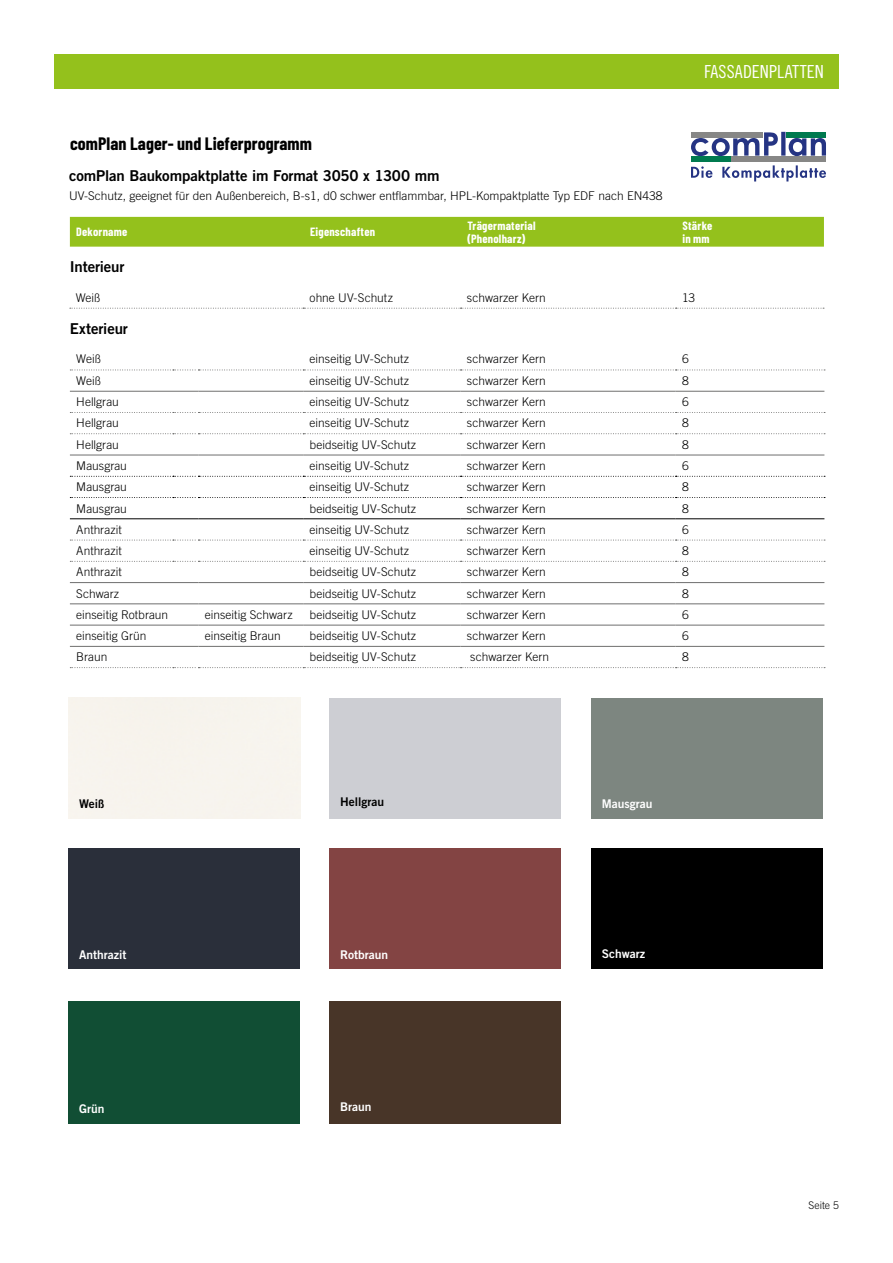
<style>
.page{position:relative;width:893px;height:1263px;background:#fff}
.page>*{position:absolute;margin:0;border:0;box-sizing:border-box;transform-origin:0 0}
.t1{font:700 18px "Barlow Condensed";color:#000}
.t2{font:18px "Trade Gothic LT Std Cn 18";letter-spacing:.005em;color:#fff}
.t3{font:15px "Trade Gothic LT Std Bd 2";letter-spacing:-.01em;color:#000}
.t4{font:300 12px "Trade Gothic LT Std";color:#000}
.t5{font:700 12px/13.5px "Barlow Condensed";letter-spacing:.02em;color:#fff}
.t6{font:12px "Trade Gothic LT Std Bd 2";color:#fff}
.t7{font:12px "Trade Gothic LT Std Bd 2";color:#000}
.t8{font:300 10.5px "Trade Gothic LT Std";color:#000}
</style>
<div class="page">
<div style="left:54px;top:54px;width:785px;height:34px;background:#94c11c"></div>
<div style="left:330px;top:848px;width:231px;height:121px;background:#834443"></div>
<div style="left:68px;top:848px;width:232px;height:121px;background:#2a2f3a"></div>
<div style="left:731px;top:157px;width:95px;height:5px;background:#878786"></div>
<div style="left:691px;top:157px;width:40px;height:5px;background:#007a4f"></div>
<svg style="left:691px;top:132px;width:135px;height:24px"></svg>
<svg style="left:691px;top:165px;width:135px;height:16px"></svg>
<div style="left:330px;top:698px;width:231px;height:121px;background:#cdced3"></div>
<div style="left:591px;top:698px;width:232px;height:121px;background:#7d8680"></div>
<div style="left:591px;top:848px;width:232px;height:121px;background:#000"></div>
<div style="left:68px;top:1001px;width:231px;height:123px;background:#114e34"></div>
<div style="left:330px;top:1001px;width:231px;height:123px;background:#483528"></div>
<svg style="left:70px;top:308px;width:754px;height:1px"></svg>
<hr style="left:70px;top:391px;width:103px;height:1px;background:#6f6f6e">
<svg style="left:173px;top:391px;width:25px;height:1px"></svg>
<hr style="left:198px;top:391px;width:105px;height:1px;background:#6f6f6e">
<hr style="left:303px;top:391px;width:158px;height:1px;background:#6f6f6e">
<hr style="left:461px;top:391px;width:215px;height:1px;background:#6f6f6e">
<hr style="left:676px;top:391px;width:148px;height:1px;background:#6f6f6e">
<hr style="left:70px;top:455px;width:103px;height:1px;background:#6f6f6e">
<svg style="left:173px;top:455px;width:25px;height:1px"></svg>
<hr style="left:198px;top:455px;width:105px;height:1px;background:#6f6f6e">
<hr style="left:303px;top:455px;width:158px;height:1px;background:#6f6f6e">
<hr style="left:461px;top:455px;width:215px;height:1px;background:#6f6f6e">
<hr style="left:676px;top:455px;width:148px;height:1px;background:#6f6f6e">
<hr style="left:70px;top:625px;width:103px;height:1px;background:#6f6f6e">
<svg style="left:173px;top:625px;width:25px;height:1px"></svg>
<hr style="left:198px;top:625px;width:105px;height:1px;background:#6f6f6e">
<hr style="left:303px;top:625px;width:158px;height:1px;background:#6f6f6e">
<hr style="left:461px;top:625px;width:215px;height:1px;background:#6f6f6e">
<hr style="left:676px;top:625px;width:148px;height:1px;background:#6f6f6e">
<svg style="left:70px;top:370px;width:755px;height:1px"></svg>
<svg style="left:70px;top:412px;width:755px;height:1px"></svg>
<svg style="left:70px;top:433px;width:755px;height:1px"></svg>
<svg style="left:70px;top:540px;width:755px;height:1px"></svg>
<svg style="left:70px;top:561px;width:755px;height:1px"></svg>
<svg style="left:70px;top:667px;width:755px;height:1px"></svg>
<hr style="left:70px;top:603px;width:103px;height:1px;background:#6f6f6e">
<svg style="left:173px;top:603px;width:25px;height:1px"></svg>
<hr style="left:198px;top:603px;width:105px;height:1px;background:#6f6f6e">
<hr style="left:303px;top:603px;width:158px;height:1px;background:#6f6f6e">
<hr style="left:461px;top:603px;width:215px;height:1px;background:#6f6f6e">
<hr style="left:676px;top:603px;width:148px;height:1px;background:#6f6f6e">
<hr style="left:70px;top:582px;width:103px;height:1px;background:#6f6f6e">
<svg style="left:173px;top:582px;width:25px;height:1px"></svg>
<hr style="left:198px;top:582px;width:105px;height:1px;background:#6f6f6e">
<hr style="left:303px;top:582px;width:158px;height:1px;background:#6f6f6e">
<hr style="left:461px;top:582px;width:215px;height:1px;background:#6f6f6e">
<hr style="left:676px;top:582px;width:148px;height:1px;background:#6f6f6e">
<hr style="left:70px;top:646px;width:103px;height:1px;background:#6f6f6e">
<svg style="left:173px;top:646px;width:25px;height:1px"></svg>
<hr style="left:198px;top:646px;width:105px;height:1px;background:#6f6f6e">
<hr style="left:303px;top:646px;width:158px;height:1px;background:#6f6f6e">
<hr style="left:461px;top:646px;width:215px;height:1px;background:#6f6f6e">
<hr style="left:676px;top:646px;width:148px;height:1px;background:#6f6f6e">
<svg style="left:70px;top:476px;width:755px;height:1px"></svg>
<svg style="left:70px;top:497px;width:755px;height:1px"></svg>
<hr style="left:70px;top:518px;width:103px;height:1px;background:#000">
<svg style="left:173px;top:518px;width:25px;height:1px"></svg>
<hr style="left:198px;top:518px;width:105px;height:1px;background:#000">
<hr style="left:303px;top:518px;width:158px;height:1px;background:#000">
<hr style="left:461px;top:518px;width:215px;height:1px;background:#000">
<hr style="left:676px;top:518px;width:148px;height:1px;background:#000">
<div style="left:70px;top:217px;width:754px;height:30px;background:#94c11c"></div>
<h1 class="t1" style="left:70px;top:132px;width:243px">comPlan Lager- und Lieferprogramm</h1>
<p class="t3" style="left:69px;top:166px;width:372px">comPlan Baukompaktplatte im Format 3050 x 1300 mm</p>
<p class="t4" style="left:69px;top:189px;width:595px">UV-Schutz, geeignet für den Außenbereich, B-s1, d0 schwer entflammbar, HPL-Kompaktplatte Typ EDF nach EN438</p>
<h1 class="t2" style="left:704px;top:60px;width:121px">FASSADENPLATTEN</h1>
<p class="t5" style="left:76px;top:225px;width:53px">Dekorname</p>
<p class="t5" style="left:310px;top:225px;width:66px">Eigenschaften</p>
<p class="t5" style="left:467px;top:218px;width:70px">Trägermaterial (Phenolharz)</p>
<p class="t5" style="left:682px;top:218px;width:31px">Stärke in mm</p>
<p class="t3" style="left:70px;top:257px;width:56px">Interieur</p>
<p class="t4" style="left:76px;top:290px;width:26px">Weiß</p>
<p class="t4" style="left:310px;top:290px;width:85px">ohne UV-Schutz</p>
<p class="t4" style="left:467px;top:290px;width:80px">schwarzer Kern</p>
<p class="t4" style="left:682px;top:290px;width:15px">13</p>
<p class="t3" style="left:70px;top:319px;width:60px">Exterieur</p>
<p class="t4" style="left:76px;top:352px;width:26px">Weiß</p>
<p class="t4" style="left:310px;top:352px;width:101px">einseitig UV-Schutz</p>
<p class="t4" style="left:467px;top:352px;width:80px">schwarzer Kern</p>
<p class="t4" style="left:682px;top:352px;width:8px">6</p>
<p class="t4" style="left:76px;top:373px;width:26px">Weiß</p>
<p class="t4" style="left:310px;top:373px;width:101px">einseitig UV-Schutz</p>
<p class="t4" style="left:467px;top:373px;width:80px">schwarzer Kern</p>
<p class="t4" style="left:682px;top:373px;width:8px">8</p>
<p class="t4" style="left:76px;top:395px;width:44px">Hellgrau</p>
<p class="t4" style="left:310px;top:395px;width:101px">einseitig UV-Schutz</p>
<p class="t4" style="left:467px;top:395px;width:80px">schwarzer Kern</p>
<p class="t4" style="left:682px;top:395px;width:8px">6</p>
<p class="t4" style="left:76px;top:416px;width:44px">Hellgrau</p>
<p class="t4" style="left:310px;top:416px;width:101px">einseitig UV-Schutz</p>
<p class="t4" style="left:467px;top:416px;width:80px">schwarzer Kern</p>
<p class="t4" style="left:682px;top:416px;width:8px">8</p>
<p class="t4" style="left:76px;top:437px;width:44px">Hellgrau</p>
<p class="t4" style="left:310px;top:437px;width:108px">beidseitig UV-Schutz</p>
<p class="t4" style="left:467px;top:437px;width:80px">schwarzer Kern</p>
<p class="t4" style="left:682px;top:437px;width:8px">8</p>
<p class="t4" style="left:76px;top:459px;width:52px">Mausgrau</p>
<p class="t4" style="left:310px;top:459px;width:101px">einseitig UV-Schutz</p>
<p class="t4" style="left:467px;top:459px;width:80px">schwarzer Kern</p>
<p class="t4" style="left:682px;top:459px;width:8px">6</p>
<p class="t4" style="left:76px;top:480px;width:52px">Mausgrau</p>
<p class="t4" style="left:310px;top:480px;width:101px">einseitig UV-Schutz</p>
<p class="t4" style="left:467px;top:480px;width:80px">schwarzer Kern</p>
<p class="t4" style="left:682px;top:480px;width:8px">8</p>
<p class="t4" style="left:76px;top:501px;width:52px">Mausgrau</p>
<p class="t4" style="left:310px;top:501px;width:108px">beidseitig UV-Schutz</p>
<p class="t4" style="left:467px;top:501px;width:80px">schwarzer Kern</p>
<p class="t4" style="left:682px;top:501px;width:8px">8</p>
<p class="t4" style="left:76px;top:522px;width:47px">Anthrazit</p>
<p class="t4" style="left:310px;top:522px;width:101px">einseitig UV-Schutz</p>
<p class="t4" style="left:467px;top:522px;width:80px">schwarzer Kern</p>
<p class="t4" style="left:682px;top:522px;width:8px">6</p>
<p class="t4" style="left:76px;top:544px;width:47px">Anthrazit</p>
<p class="t4" style="left:310px;top:544px;width:101px">einseitig UV-Schutz</p>
<p class="t4" style="left:467px;top:544px;width:80px">schwarzer Kern</p>
<p class="t4" style="left:682px;top:544px;width:8px">8</p>
<p class="t4" style="left:76px;top:565px;width:47px">Anthrazit</p>
<p class="t4" style="left:310px;top:565px;width:108px">beidseitig UV-Schutz</p>
<p class="t4" style="left:467px;top:565px;width:80px">schwarzer Kern</p>
<p class="t4" style="left:682px;top:565px;width:8px">8</p>
<p class="t4" style="left:76px;top:586px;width:45px">Schwarz</p>
<p class="t4" style="left:310px;top:586px;width:108px">beidseitig UV-Schutz</p>
<p class="t4" style="left:467px;top:586px;width:80px">schwarzer Kern</p>
<p class="t4" style="left:682px;top:586px;width:8px">8</p>
<p class="t4" style="left:76px;top:607px;width:93px">einseitig Rotbraun</p>
<p class="t4" style="left:205px;top:607px;width:89px">einseitig Schwarz</p>
<p class="t4" style="left:310px;top:607px;width:108px">beidseitig UV-Schutz</p>
<p class="t4" style="left:467px;top:607px;width:80px">schwarzer Kern</p>
<p class="t4" style="left:682px;top:607px;width:8px">6</p>
<p class="t4" style="left:76px;top:629px;width:72px">einseitig Grün</p>
<p class="t4" style="left:205px;top:629px;width:77px">einseitig Braun</p>
<p class="t4" style="left:310px;top:629px;width:108px">beidseitig UV-Schutz</p>
<p class="t4" style="left:467px;top:629px;width:80px">schwarzer Kern</p>
<p class="t4" style="left:682px;top:629px;width:8px">6</p>
<p class="t4" style="left:76px;top:650px;width:33px">Braun</p>
<p class="t4" style="left:310px;top:650px;width:108px">beidseitig UV-Schutz</p>
<p class="t4" style="left:470px;top:650px;width:80px">schwarzer Kern</p>
<p class="t4" style="left:682px;top:650px;width:8px">8</p>
<p class="t7" style="left:79px;top:796px;width:26px">Weiß</p>
<p class="t7" style="left:340px;top:794px;width:46px">Hellgrau</p>
<p class="t6" style="left:602px;top:796px;width:52px">Mausgrau</p>
<p class="t6" style="left:79px;top:947px;width:49px">Anthrazit</p>
<p class="t6" style="left:340px;top:947px;width:50px">Rotbraun</p>
<p class="t6" style="left:602px;top:946px;width:45px">Schwarz</p>
<p class="t6" style="left:79px;top:1101px;width:27px">Grün</p>
<p class="t6" style="left:340px;top:1099px;width:33px">Braun</p>
<p class="t8" style="left:809px;top:1199px;width:32px">Seite 5</p>
</div>
